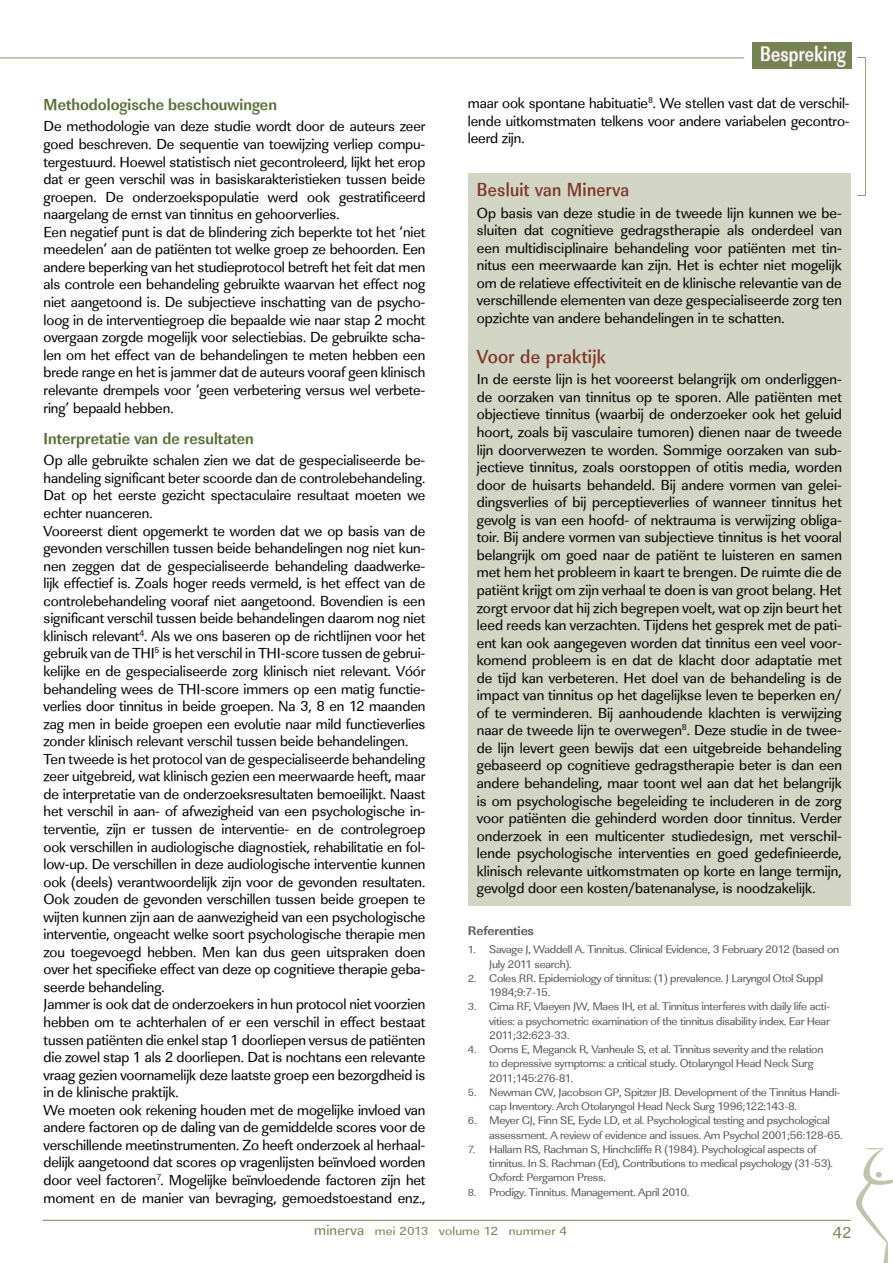
<style>
.page{position:relative;width:893px;height:1263px;background:#fff}
.page>*{position:absolute;margin:0;border:0;box-sizing:border-box;transform-origin:0 0}
.t1{font:500 21.45px "Linear Std Nr";letter-spacing:.015em;color:#fff;scale:.91 1}
.t2{font:500 19.5px "Linear Std Nr";letter-spacing:.015em;color:#7d3629}
.t3{font:500 19.5px "Linear Std Cd";letter-spacing:.015em;color:#7d3629}
.t4{font:700 16.5px "Linear Std Cd";color:#587037}
.t5{font:16.5px "Linear Std";color:#748351}
.t6{font:15px/17.5px "Linear Std";letter-spacing:-.01em;color:#000;text-align:justify}
.t7{font:700 12.9px "Linear Std";letter-spacing:-.015em;color:#58595b;scale:1.05 1}
.t8{font:12.15px "Linear Std";letter-spacing:.01em;color:#748351;scale:1.11 1}
.t9{font:11.4px/14.2px "Linear Std";letter-spacing:-.025em;color:#58595b;scale:1.05 1}
.s1{font-size:10.65px}
.s2{font-size:15px}
</style>
<div class="page">
<hr style="left:43px;top:1220px;width:807px;height:1px;background:#748351">
<div style="left:752px;top:43px;width:100px;height:26px;background:#748351"></div>
<svg style="left:761px;top:45px;width:86px;height:23px"></svg>
<div style="left:468px;top:173px;width:382px;height:733px;background:#d2d4c4"></div>
<hr style="left:0;top:58px;width:744px;height:1px;background:#667942">
<hr style="left:865px;top:58px;width:1px;height:138px;background:#667942">
<svg style="left:856px;top:1148px;width:37px;height:115px"></svg>
<h1 class="t1" style="left:760px;top:41px;width:96px">Bespreking</h1>
<p class="t6" style="left:468px;top:94px;width:383px">maar ook spontane habituatie<sup>8</sup>. We stellen vast dat de verschil&shy;lende uitkomstmaten telkens voor andere variabelen gecontro&shy;leerd zijn.</p>
<p class="t4" style="left:44px;top:94px;width:235px">Methodologische beschouwingen</p>
<p class="t6" style="left:44px;top:118px;width:383px;text-align:left">De methodologie van deze studie wordt door de auteurs zeer goed beschreven. De sequentie van toewijzing verliep compu&shy;tergestuurd. Hoewel statistisch niet gecontroleerd, lijkt het erop dat er geen verschil was in basiskarakteristieken tussen beide groepen. De onderzoekspopulatie werd ook gestratificeerd naargelang de ernst van tinnitus en gehoorverlies.<br>Een negatief punt is dat de blindering zich beperkte tot het ‘niet meedelen’ aan de patiënten tot welke groep ze behoorden. Een andere beperking van het studieprotocol betreft het feit dat men als controle een behandeling gebruikte waarvan het effect nog niet aangetoond is. De subjectieve inschatting van de psycho&shy;loog in de interventiegroep die bepaalde wie naar stap 2 mocht overgaan zorgde mogelijk voor selectiebias. De gebruikte scha&shy;len om het effect van de behandelingen te meten hebben een brede range en het is jammer dat de auteurs vooraf geen klinisch relevante drempels voor ‘geen verbetering versus wel verbete&shy;ring’ bepaald hebben.</p>
<p class="t4" style="left:44px;top:428px;width:212px">Interpretatie van de resultaten</p>
<p class="t6" style="left:44px;top:452px;width:383px;text-align:left">Op alle gebruikte schalen zien we dat de gespecialiseerde be&shy;handeling significant beter scoorde dan de controlebehandeling.<br>Dat op het eerste gezicht spectaculaire resultaat moeten we echter nuanceren.<br>Vooreerst dient opgemerkt te worden dat we op basis van de gevonden verschillen tussen beide behandelingen nog niet kun&shy;nen zeggen dat de gespecialiseerde behandeling daadwerke&shy;lijk effectief is. Zoals hoger reeds vermeld, is het effect van de controlebehandeling vooraf niet aangetoond. Bovendien is een significant verschil tussen beide behandelingen daarom nog niet klinisch relevant<sup>4</sup>. Als we ons baseren op de richtlijnen voor het gebruik van de THI<sup>5</sup> is het verschil in THI-score tussen de gebrui&shy;kelijke en de gespecialiseerde zorg klinisch niet relevant. Vóór behandeling wees de THI-score immers op een matig functie&shy;verlies door tinnitus in beide groepen. Na 3, 8 en 12 maanden zag men in beide groepen een evolutie naar mild functieverlies zonder klinisch relevant verschil tussen beide behandelingen.<br>Ten tweede is het protocol van de gespecialiseerde behandeling zeer uitgebreid, wat klinisch gezien een meerwaarde heeft, maar de interpretatie van de onderzoeksresultaten bemoeilijkt. Naast het verschil in aan- of afwezigheid van een psychologische in&shy;terventie, zijn er tussen de interventie- en de controlegroep ook verschillen in audiologische diagnostiek, rehabilitatie en fol&shy;low-up. De verschillen in deze audiologische interventie kunnen ook (deels) verantwoordelijk zijn voor de gevonden resultaten.<br>Ook zouden de gevonden verschillen tussen beide groepen te wijten kunnen zijn aan de aanwezigheid van een psychologische interventie, ongeacht welke soort psychologische therapie men zou toegevoegd hebben. Men kan dus geen uitspraken doen over het specifieke effect van deze op cognitieve therapie geba&shy;seerde behandeling.<br>Jammer is ook dat de onderzoekers in hun protocol niet voorzien hebben om te achterhalen of er een verschil in effect bestaat tussen patiënten die enkel stap 1 doorliepen versus de patiënten die zowel stap 1 als 2 doorliepen. Dat is nochtans een relevante vraag gezien voornamelijk deze laatste groep een bezorgdheid is in de klinische praktijk.<br>We moeten ook rekening houden met de mogelijke invloed van andere factoren op de daling van de gemiddelde scores voor de verschillende meetinstrumenten. Zo heeft onderzoek al herhaal&shy;delijk aangetoond dat scores op vragenlijsten beïnvloed worden door veel factoren<sup>7</sup>. Mogelijke beïnvloedende factoren zijn het moment en de manier van bevraging, gemoedstoestand enz.,</p>
<h2 class="t2" style="left:477px;top:178px;width:154px">Besluit van Minerva</h2>
<p class="t6" style="left:477px;top:204px;width:367px">Op basis van deze studie in de tweede lijn kunnen we be&shy;sluiten dat cognitieve gedragstherapie als onderdeel van een multidisciplinaire behandeling voor patiënten met tin&shy;nitus een meerwaarde kan zijn. Het is echter niet mogelijk om de relatieve effectiviteit en de klinische relevantie van de verschillende elementen van deze gespecialiseerde zorg ten opzichte van andere behandelingen in te schatten.</p>
<h2 class="t3" style="left:477px;top:344px;width:131px">Voor de praktijk</h2>
<p class="t6" style="left:477px;top:371px;width:367px">In de eerste lijn is het vooreerst belangrijk om onderliggen&shy;de oorzaken van tinnitus op te sporen. Alle patiënten met objectieve tinnitus (waarbij de onderzoeker ook het geluid hoort, zoals bij vasculaire tumoren) dienen naar de tweede lijn doorverwezen te worden. Sommige oorzaken van sub&shy;jectieve tinnitus, zoals oorstoppen of otitis media, worden door de huisarts behandeld. Bij andere vormen van gelei&shy;dingsverlies of bij perceptieverlies of wanneer tinnitus het gevolg is van een hoofd- of nektrauma is verwijzing obliga&shy;toir. Bij andere vormen van subjectieve tinnitus is het vooral belangrijk om goed naar de patiënt te luisteren en samen met hem het probleem in kaart te brengen. De ruimte die de patiënt krijgt om zijn verhaal te doen is van groot belang. Het zorgt ervoor dat hij zich begrepen voelt, wat op zijn beurt het leed reeds kan verzachten. Tijdens het gesprek met de pati&shy;ënt kan ook aangegeven worden dat tinnitus een veel voor&shy;komend probleem is en dat de klacht door adaptatie met de tijd kan verbeteren. Het doel van de behandeling is de impact van tinnitus op het dagelijkse leven te beperken en/ of te verminderen. Bij aanhoudende klachten is verwijzing naar de tweede lijn te overwegen<sup>8</sup>. Deze studie in de twee&shy;de lijn levert geen bewijs dat een uitgebreide behandeling gebaseerd op cognitieve gedragstherapie beter is dan een andere behandeling, maar toont wel aan dat het belangrijk is om psychologische begeleiding te includeren in de zorg voor patiënten die gehinderd worden door tinnitus. Verder onderzoek in een multicenter studiedesign, met verschil&shy;lende psychologische interventies en goed gedefinieerde, klinisch relevante uitkomstmaten op korte en lange termijn, gevolgd door een kosten/batenanalyse, is noodzakelijk.</p>
<p class="t7" style="left:468px;top:923px;width:65px">Referenties</p>
<p class="t9" style="left:489px;top:942px;width:335px;text-indent:-21px"><span class="s1">1.</span> Savage J, Waddell A. Tinnitus. Clinical Evidence, 3 February 2012 (based on<br>July 2011 search).</p>
<p class="t9" style="left:489px;top:971px;width:320px;text-indent:-21px"><span class="s1">2.</span> Coles RR. Epidemiology of tinnitus: (1) prevalence. J Laryngol Otol Suppl<br>1984;9:7-15.</p>
<p class="t9" style="left:489px;top:999px;width:326px;text-align:justify;text-indent:-21px"><span class="s1">3.</span> Cima RF, Vlaeyen JW, Maes IH, et al. Tinnitus interferes with daily life acti&shy;vities: a psychometric examination of the tinnitus disability index. Ear Hear 2011;32:623-33.</p>
<p class="t9" style="left:489px;top:1042px;width:320px;text-indent:-21px"><span class="s1">4.</span> Ooms E, Meganck R, Vanheule S, et al. Tinnitus severity and the relation to depressive symptoms: a critical study. Otolaryngol Head Neck Surg<br>2011;145:276-81.</p>
<p class="t9" style="left:489px;top:1085px;width:336px;text-indent:-21px"><span class="s1">5.</span> Newman CW, Jacobson GP, Spitzer JB. Development of the Tinnitus Handi&shy;cap Inventory. Arch Otolaryngol Head Neck Surg 1996;122:143-8.</p>
<p class="t9" style="left:489px;top:1113px;width:338px;text-indent:-21px"><span class="s1">6.</span> Meyer GJ, Finn SE, Eyde LD, et al. Psychological testing and psychological assessment. A review of evidence and issues. Am Psychol 2001;56:128-65.</p>
<p class="t9" style="left:489px;top:1142px;width:329px;text-indent:-21px"><span class="s1">7.</span> Hallam RS, Rachman S, Hinchcliffe R (1984). Psychological aspects of tinnitus. In S. Rachman (Ed), Contributions to medical psychology (31-53).<br>Oxford: Pergamon Press.</p>
<p class="t9" style="left:468px;top:1185px;width:212px"><span class="s1">8.</span> Prodigy. Tinnitus. Management. April 2010.</p>
<p class="t8" style="left:314px;top:1224px;width:229px"><span class="s2">minerva</span> mei 2013 volume 12 nummer 4</p>
<p class="t5" style="left:833px;top:1223px;width:20px">42</p>
</div>
